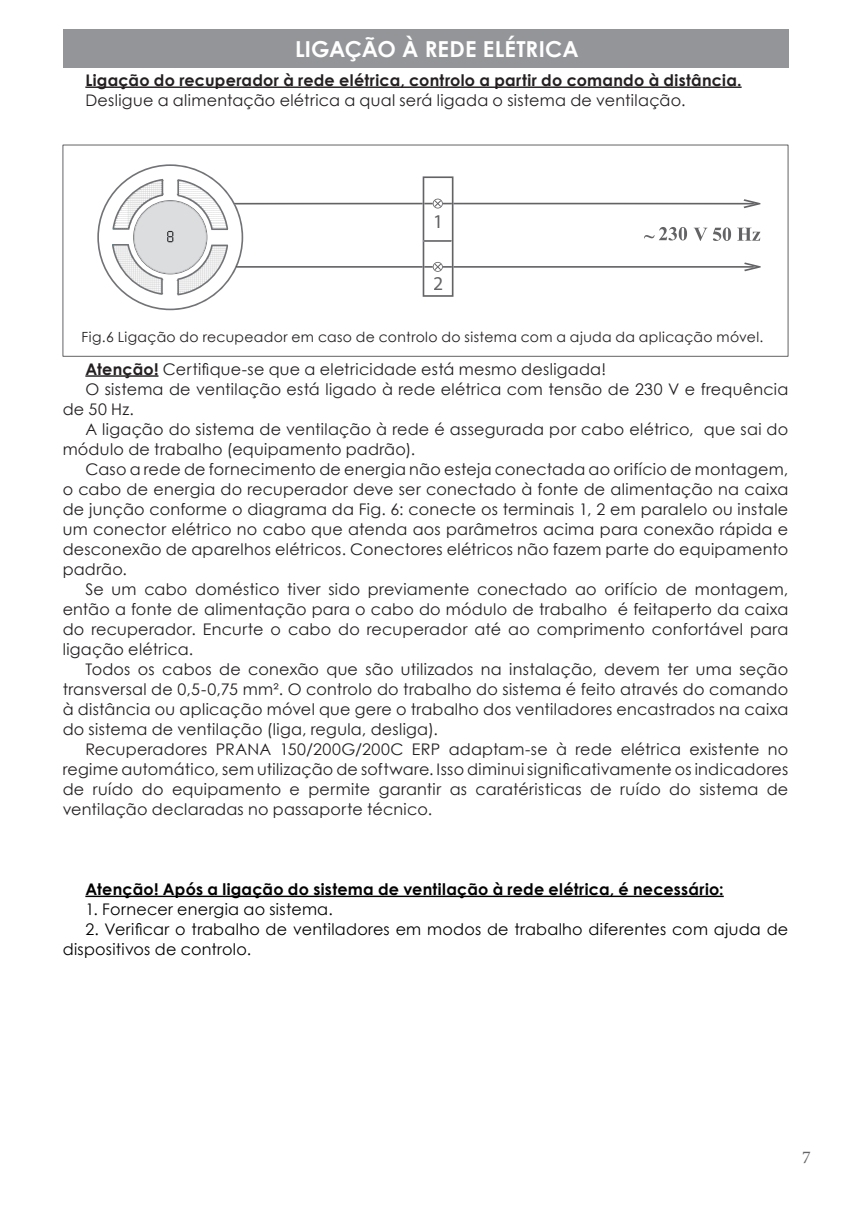
<style>
.page{position:relative;width:851px;height:1214px;background:#fff}
.page>*{position:absolute;margin:0;border:0;box-sizing:border-box;transform-origin:0 0}
.t1{font:700 22px "Century Gothic";letter-spacing:.005em;color:#fff}
.t2{font:19.6px "Myriad Pro";color:#636366}
.t3{font:18px "Minion Pro";color:#636366}
.t4{font:16px "Century Gothic";letter-spacing:.015em;color:#231f20}
.t5{font:16px/20px "Century Gothic";letter-spacing:.015em;color:#000}
.t6{font:700 16px "Century Gothic";letter-spacing:.015em;color:#231f20}
.t7{font:700 16px "Century Gothic";letter-spacing:.015em;color:#000}
.t8{font:14px "Century Gothic";letter-spacing:.025em;color:#231f20}
.s1{font-weight:700}
</style>
<div class="page">
<div style="left:63px;top:29px;width:725px;height:38px;background:#939598"></div>
<hr style="left:85px;top:86px;width:656px;height:2px;background:#231f20">
<hr style="left:85px;top:375px;width:73px;height:2px;background:#231f20">
<hr style="left:85px;top:895px;width:638px;height:2px;background:#000">
<svg style="left:97px;top:164px;width:663px;height:146px"></svg>
<h1 class="t1" style="left:295px;top:32px;width:285px">LIGAÇÃO À REDE ELÉTRICA</h1>
<p class="t6" style="left:85px;top:68px;width:657px">Ligação do recuperador à rede elétrica, controlo a partir do comando à distância.</p>
<p class="t4" style="left:85px;top:89px;width:601px">Desligue a alimentação elétrica a qual será ligada o sistema de ventilação.</p>
<p class="t2" style="left:433px;top:209px;width:12px">1</p>
<p class="t2" style="left:433px;top:271px;width:12px">2</p>
<p class="t8" style="left:82px;top:327px;width:683px">Fig.6 Ligação do recupeador em caso de controlo do sistema com a ajuda da aplicação móvel.</p>
<p class="t4" style="left:85px;top:357px;width:522px"><span class="s1">Atenção!</span> Certifique-se que a eletricidade está mesmo desligada!</p>
<p class="t4" style="left:85px;top:377px;width:704px">O sistema de ventilação está ligado à rede elétrica com tensão de 230 V e frequência</p>
<p class="t4" style="left:63px;top:397px;width:73px">de 50 Hz.</p>
<p class="t4" style="left:85px;top:417px;width:704px">A ligação do sistema de ventilação à rede é assegurada por cabo elétrico, que sai do</p>
<p class="t4" style="left:63px;top:437px;width:354px">módulo de trabalho (equipamento padrão).</p>
<p class="t4" style="left:85px;top:457px;width:704px">Caso a rede de fornecimento de energia não esteja conectada ao orifício de montagem,</p>
<p class="t4" style="left:63px;top:477px;width:727px">o cabo de energia do recuperador deve ser conectado à fonte de alimentação na caixa</p>
<p class="t4" style="left:63px;top:497px;width:727px">de junção conforme o diagrama da Fig. 6: conecte os terminais 1, 2 em paralelo ou instale</p>
<p class="t4" style="left:63px;top:517px;width:727px">um conector elétrico no cabo que atenda aos parâmetros acima para conexão rápida e</p>
<p class="t4" style="left:63px;top:537px;width:727px">desconexão de aparelhos elétricos. Conectores elétricos não fazem parte do equipamento</p>
<p class="t4" style="left:63px;top:557px;width:66px">padrão.</p>
<p class="t4" style="left:85px;top:577px;width:704px">Se um cabo doméstico tiver sido previamente conectado ao orifício de montagem,</p>
<p class="t4" style="left:63px;top:597px;width:727px">então a fonte de alimentação para o cabo do módulo de trabalho é feitaperto da caixa</p>
<p class="t4" style="left:63px;top:617px;width:727px">do recuperador. Encurte o cabo do recuperador até ao comprimento confortável para</p>
<p class="t4" style="left:63px;top:637px;width:132px">ligação elétrica.</p>
<p class="t4" style="left:85px;top:657px;width:704px">Todos os cabos de conexão que são utilizados na instalação, devem ter uma seção</p>
<p class="t4" style="left:63px;top:677px;width:727px">transversal de 0,5-0,75 mm². O controlo do trabalho do sistema é feito através do comando</p>
<p class="t4" style="left:63px;top:697px;width:727px">à distância ou aplicação móvel que gere o trabalho dos ventiladores encastrados na caixa</p>
<p class="t4" style="left:63px;top:717px;width:376px">do sistema de ventilação (liga, regula, desliga).</p>
<p class="t4" style="left:85px;top:737px;width:704px">Recuperadores PRANA 150/200G/200C ERP adaptam-se à rede elétrica existente no</p>
<p class="t4" style="left:63px;top:757px;width:727px">regime automático, sem utilização de software. Isso diminui significativamente os indicadores</p>
<p class="t4" style="left:63px;top:777px;width:727px">de ruído do equipamento e permite garantir as caratéristicas de ruído do sistema de</p>
<p class="t4" style="left:63px;top:797px;width:371px">ventilação declaradas no passaporte técnico.</p>
<p class="t7" style="left:85px;top:876px;width:639px">Atenção! Após a ligação do sistema de ventilação à rede elétrica, é necessário:</p>
<p class="t5" style="left:85px;top:898px;width:249px">1. Fornecer energia ao sistema.</p>
<p class="t5" style="left:63px;top:918px;width:727px;text-indent:23px">2. Verificar o trabalho de ventiladores em modos de trabalho diferentes com ajuda de dispositivos de controlo.</p>
<p class="t3" style="left:802px;top:1144px;width:10px">7</p>
</div>
